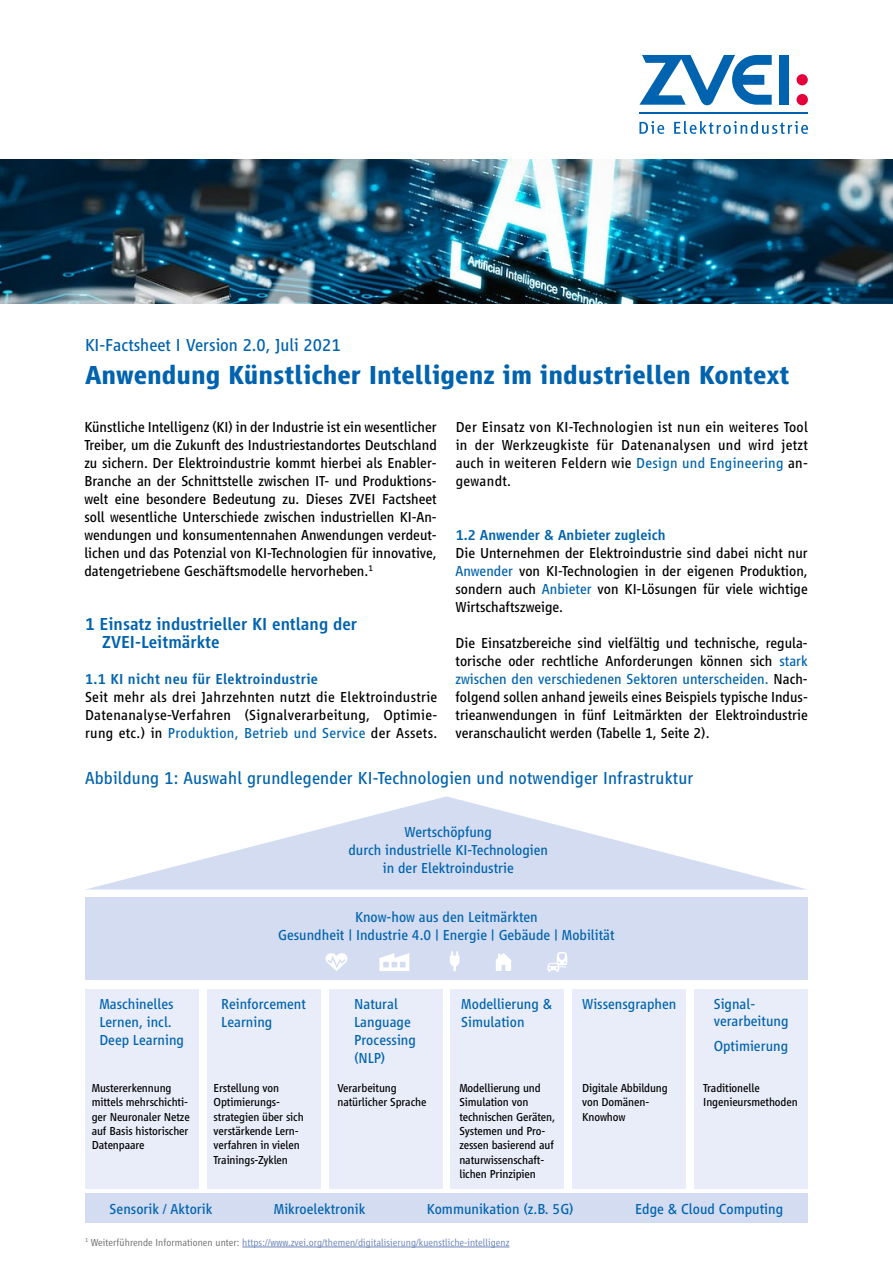
<style>
.page{position:relative;width:893px;height:1263px;background:#fff}
.page>*{position:absolute;margin:0;border:0;box-sizing:border-box;transform-origin:0 0}
.t1{font:700 27px "Vialog LT Pro";color:#0063af}
.t2{font:18px "Vialog LT Pro";letter-spacing:.01em;color:#0063af}
.t3{font:500 18px/18px "Vialog LT Pro";color:#0063af}
.t4{font:15px/18px "Vialog LT Pro";color:#000;text-align:justify}
.t5{font:15px/18px "Vialog LT Pro";color:#0063af}
.t6{font:500 15px "Vialog LT Pro";letter-spacing:.01em;color:#0063af}
.t7{font:12px/14.4px "Vialog LT Pro";letter-spacing:-.01em;color:#000}
.t8{font:300 10.5px "Vialog LT Pro";letter-spacing:.005em;color:#6b84b9}
.s1{color:#0064ad}
.s2{color:#0063af}
.s3{color:#706f6f}
</style>
<div class="page">
<svg style="left:639px;top:55px;width:133px;height:50px"></svg>
<div style="left:779px;top:55px;width:10px;height:50px;background:#0063af"></div>
<div style="left:797px;top:74px;width:11px;height:11px;background:#e4003a;border-radius:50%"></div>
<div style="left:796px;top:94px;width:12px;height:11px;background:#e4003a;border-radius:50%"></div>
<hr style="left:639px;top:113px;width:169px;height:1px;background:#0063af">
<svg style="left:639px;top:121px;width:25px;height:13px"></svg>
<svg style="left:674px;top:121px;width:134px;height:13px"></svg>
<svg style="left:88px;top:796px;width:717px;height:93px"></svg>
<div style="left:85px;top:897px;width:723px;height:83px;background:#d3dcf1"></div>
<div style="left:85px;top:1193px;width:723px;height:30px;background:#d3dcf1"></div>
<div style="left:85px;top:989px;width:113px;height:200px;background:#e9edf9"></div>
<div style="left:451px;top:989px;width:113px;height:200px;background:#e9edf9"></div>
<div style="left:207px;top:989px;width:113px;height:200px;background:#e9edf9"></div>
<div style="left:573px;top:989px;width:113px;height:200px;background:#e9edf9"></div>
<div style="left:329px;top:989px;width:113px;height:200px;background:#e9edf9"></div>
<div style="left:694px;top:989px;width:114px;height:200px;background:#e9edf9"></div>
<svg style="left:325px;top:953px;width:23px;height:18px"></svg>
<svg style="left:379px;top:953px;width:30px;height:18px"></svg>
<svg style="left:450px;top:951px;width:9px;height:20px"></svg>
<svg style="left:547px;top:952px;width:20px;height:20px"></svg>
<svg style="left:496px;top:953px;width:15px;height:18px"></svg>
<img style="left:0;top:159px;width:893px;height:144px">
<hr style="left:242px;top:1247px;width:267px;height:1px;background:#6b84b9">
<p class="t2" style="left:85px;top:335px;width:257px">KI-Factsheet I Version 2.0, Juli 2021</p>
<h1 class="t1" style="left:85px;top:360px;width:706px">Anwendung Künstlicher Intelligenz im industriellen Kontext</h1>
<p class="t4" style="left:84px;top:418px;width:354px">Künstliche Intelligenz (KI) in der Industrie ist ein wesentlicher Treiber, um die Zukunft des Industriestandortes Deutschland zu sichern. Der Elektroindustrie kommt hierbei als Enabler-Branche an der Schnittstelle zwischen IT- und Produktions&shy;welt eine besondere Bedeutung zu. Dieses ZVEI Factsheet soll wesentliche Unterschiede zwischen industriellen KI-An&shy;wendungen und konsumentennahen Anwendungen verdeut&shy;lichen und das Potenzial von KI-Technologien für innovative, datengetriebene Geschäftsmodelle hervorheben.<sup>1</sup></p>
<p class="t3" style="left:102px;top:615px;width:257px;text-indent:-17px">1 Einsatz industrieller KI entlang der<br>ZVEI-Leitmärkte</p>
<p class="t6" style="left:85px;top:671px;width:234px">1.1 KI nicht neu für Elektroindustrie</p>
<p class="t4" style="left:85px;top:688px;width:354px">Seit mehr als drei Jahrzehnten nutzt die Elektroindustrie Datenanalyse-Verfahren (Signalverarbeitung, Optimie&shy;rung etc.) in <span class="s1">Produktion, Betrieb und Service</span> der Assets.</p>
<p class="t4" style="left:456px;top:418px;width:354px">Der Einsatz von KI-Technologien ist nun ein weiteres Tool in der Werkzeugkiste für Datenanalysen und wird jetzt auch in weiteren Feldern wie <span class="s1">Design und Engineering</span> an&shy;gewandt.</p>
<p class="t6" style="left:456px;top:527px;width:211px">1.2 Anwender &amp; Anbieter zugleich</p>
<p class="t4" style="left:455px;top:544px;width:354px">Die Unternehmen der Elektroindustrie sind dabei nicht nur <span class="s2">Anwender</span> von KI-Technologien in der eigenen Produktion, sondern auch <span class="s2">Anbieter</span> von KI-Lösungen für viele wichtige Wirtschaftszweige.</p>
<p class="t4" style="left:455px;top:634px;width:354px">Die Einsatzbereiche sind vielfältig und technische, regula&shy;torische oder rechtliche Anforderungen können sich <span class="s2">stark zwischen den verschiedenen Sektoren unterscheiden.</span> Nach&shy;folgend sollen anhand jeweils eines Beispiels typische Indus&shy;trieanwendungen in fünf Leitmärkten der Elektroindustrie veranschaulicht werden (Tabelle 1, Seite 2).</p>
<p class="t2" style="left:85px;top:768px;width:610px">Abbildung 1: Auswahl grundlegender KI-Technologien und notwendiger Infrastruktur</p>
<p class="t5" style="left:348px;top:823px;width:201px;text-align:center">Wertschöpfung<br>durch industrielle KI-Technologien in der Elektroindustrie</p>
<p class="t5" style="left:99px;top:995px;width:86px">Maschinelles<br>Lernen, incl.<br>Deep Learning</p>
<p class="t5" style="left:278px;top:908px;width:338px;text-align:center">Know-how aus den Leitmärkten<br>Gesundheit | Industrie 4.0 | Energie | Gebäude | Mobilität</p>
<p class="t5" style="left:221px;top:995px;width:86px">Reinforcement<br>Learning</p>
<p class="t5" style="left:354px;top:995px;width:63px">Natural<br>Language<br>Processing (NLP)</p>
<p class="t5" style="left:461px;top:995px;width:93px">Modellierung &amp;<br>Simulation</p>
<p class="t5" style="left:582px;top:995px;width:96px">Wissensgraphen</p>
<p class="t5" style="left:714px;top:996px;width:76px;line-height:16.5px">Signal&shy;verarbeitung</p>
<p class="t5" style="left:714px;top:1037px;width:76px">Optimierung</p>
<p class="t7" style="left:92px;top:1081px;width:99px">Mustererkennung mittels mehrschichti&shy;ger Neuronaler Netze auf Basis historischer<br>Datenpaare</p>
<p class="t7" style="left:214px;top:1081px;width:92px">Erstellung von<br>Optimierungs&shy;strategien über sich verstärkende Lern&shy;verfahren in vielen<br>Trainings-Zyklen</p>
<p class="t7" style="left:337px;top:1081px;width:91px">Verarbeitung natürlicher Sprache</p>
<p class="t7" style="left:703px;top:1081px;width:96px">Traditionelle<br>Ingenieursmethoden</p>
<p class="t7" style="left:459px;top:1081px;width:97px">Modellierung und<br>Simulation von technischen Geräten,<br>Systemen und Pro&shy;zessen basierend auf naturwissenschaft&shy;lichen Prinzipien</p>
<p class="t7" style="left:582px;top:1081px;width:87px">Digitale Abbildung von Domänen-<br>Knowhow</p>
<p class="t5" style="left:110px;top:1200px;width:104px">Sensorik / Aktorik</p>
<p class="t5" style="left:274px;top:1200px;width:93px">Mikroelektronik</p>
<p class="t5" style="left:427px;top:1200px;width:148px">Kommunikation (z.B. 5G)</p>
<p class="t5" style="left:635px;top:1200px;width:149px">Edge &amp; Cloud Computing</p>
<p class="t8" style="left:85px;top:1236px;width:426px"><sup>1</sup> <span class="s3">Weiterführende Informationen unter:</span> https://www.zvei.org/themen/digitalisierung/kuenstliche-intelligenz</p>
</div>
